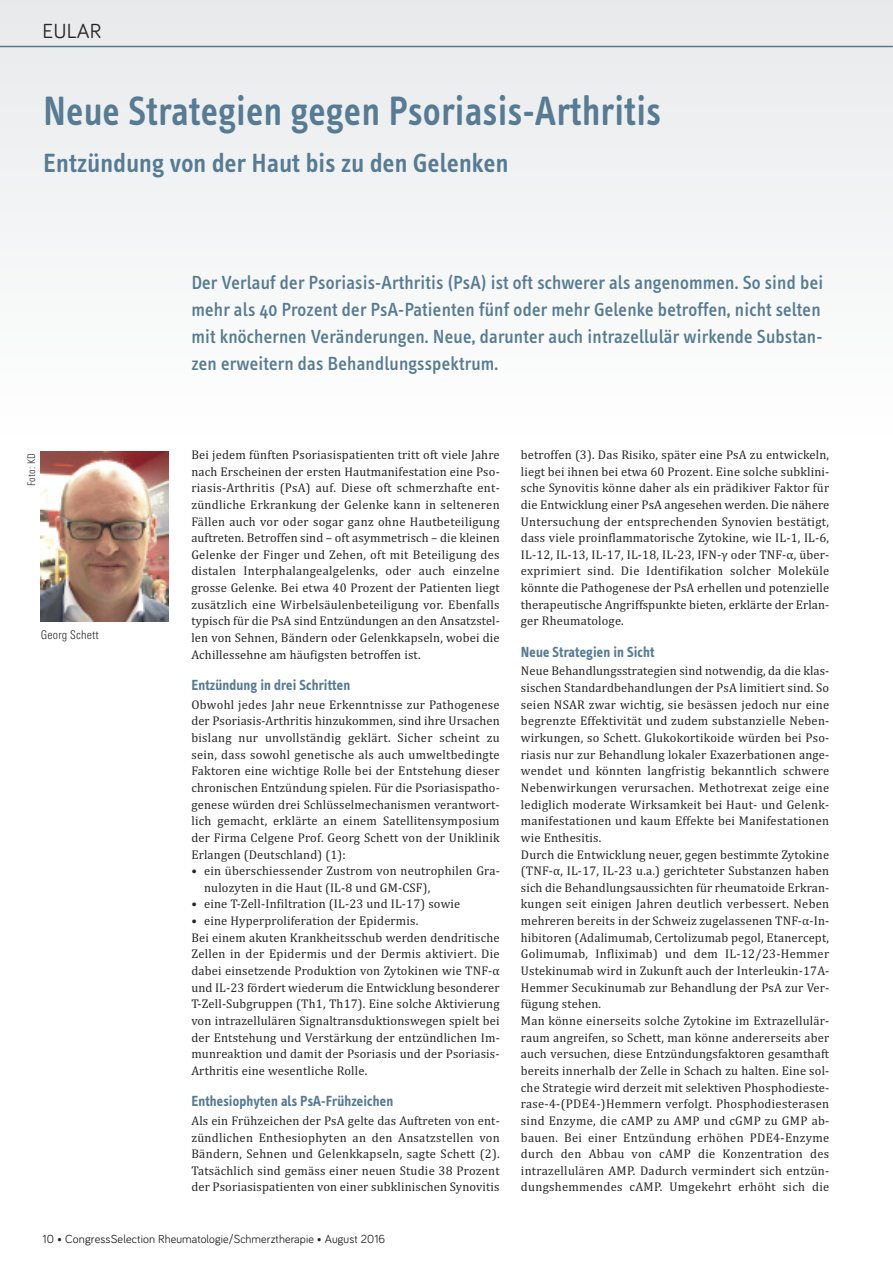
<style>
.page{position:relative;width:893px;height:1263px;background:#fff}
.page>*{position:absolute;margin:0;border:0;box-sizing:border-box;transform-origin:0 0}
.t1{font:600 42px "Info Text";letter-spacing:.015em;color:#567b92;scale:.9 1}
.t2{font:600 27px "Info Text";letter-spacing:.01em;color:#567b92}
.t3{font:21px "Bariol";letter-spacing:.005em;color:#272627}
.t4{font:500 19.5px/27px "Info Text";letter-spacing:.01em;color:#567b92}
.t5{font:700 15px "Info Text";letter-spacing:.01em;color:#567b92;scale:.95 1}
.t6{font:12.75px/16.6px "Cambria";letter-spacing:.015em;color:#272627;text-align:justify}
.t7{font:12px "Bariol";letter-spacing:.01em;color:#272627}
.t8{font:300 condensed 12px "Linotype Univers";letter-spacing:.015em;color:#272627}
.t9{font:300 condensed 10.5px "Linotype Univers";letter-spacing:.015em;color:#272627}
</style>
<div class="page">
<div style="left:0;top:0;width:893px;height:442px;background:#f3f4f5"></div>
<hr style="left:0;top:46px;width:893px;height:1px;background:#567b92">
<img style="left:41px;top:452px;width:128px;height:170px">
<h3 class="t3" style="left:43px;top:24px;width:60px">EULAR</h3>
<h1 class="t1" style="left:43px;top:95px;width:688px">Neue Strategien gegen Psoriasis-Arthritis</h1>
<h2 class="t2" style="left:43px;top:152px;width:467px">Entzündung von der Haut bis zu den Gelenken</h2>
<p class="t9" style="left:28px;top:486px;width:34px;rotate:-90deg">Foto: KD</p>
<p class="t8" style="left:41px;top:631px;width:59px">Georg Schett</p>
<p class="t4" style="left:191px;top:270px;width:633px">Der Verlauf der Psoriasis-Arthritis (PsA) ist oft schwerer als angenommen. So sind bei mehr als 40 Prozent der PsA-Patienten fünf oder mehr Gelenke betroffen, nicht selten mit knöchernen Veränderungen. Neue, darunter auch intrazellulär wirkende Substan&shy;zen erweitern das Behandlungsspektrum.</p>
<p class="t6" style="left:191px;top:446px;width:310px">Bei jedem fünften Psoriasispatienten tritt oft viele Jahre nach Erscheinen der ersten Hautmanifestation eine Pso&shy;riasis-Arthritis (PsA) auf. Diese oft schmerzhafte ent&shy;zündliche Erkrankung der Gelenke kann in selteneren Fällen auch vor oder sogar ganz ohne Hautbeteiligung auftreten. Betroffen sind – oft asymmetrisch – die kleinen Gelenke der Finger und Zehen, oft mit Beteiligung des distalen Interphalangealgelenks, oder auch einzelne grosse Gelenke. Bei etwa 40 Prozent der Patienten liegt zusätzlich eine Wirbelsäulenbeteiligung vor. Ebenfalls typisch für die PsA sind Entzündungen an den Ansatzstel&shy;len von Sehnen, Bändern oder Gelenkkapseln, wobei die Achillessehne am häufigsten betroffen ist.</p>
<p class="t5" style="left:191px;top:679px;width:169px">Entzündung in drei Schritten</p>
<p class="t6" style="left:191px;top:696px;width:310px">Obwohl jedes Jahr neue Erkenntnisse zur Pathogenese der Psoriasis-Arthritis hinzukommen, sind ihre Ursachen bislang nur unvollständig geklärt. Sicher scheint zu sein, dass sowohl genetische als auch umweltbedingte Faktoren eine wichtige Rolle bei der Entstehung dieser chronischen Entzündung spielen. Für die Psoriasispatho&shy;genese würden drei Schlüsselmechanismen verantwort&shy;lich gemacht, erklärte an einem Satellitensymposium der Firma Celgene Prof. Georg Schett von der Uniklinik Erlangen (Deutschland) (1):</p>
<p class="t6" style="left:204px;top:862px;width:297px;text-indent:-13px">• ein überschiessender Zustrom von neutrophilen Gra&shy;nulozyten in die Haut (IL-8 und GM-CSF),</p>
<p class="t6" style="left:191px;top:896px;width:270px">• eine T-Zell-Infiltration (IL-23 und IL-17) sowie</p>
<p class="t6" style="left:191px;top:912px;width:310px;text-align:left">• eine Hyperproliferation der Epidermis.<br>Bei einem akuten Krankheitsschub werden dendritische Zellen in der Epidermis und der Dermis aktiviert. Die dabei einsetzende Produktion von Zytokinen wie TNF-α und IL-23 fördert wiederum die Entwicklung besonderer T-Zell-Subgruppen (Th1, Th17). Eine solche Aktivierung von intrazellulären Signaltransduktionswegen spielt bei der Entstehung und Verstärkung der entzündlichen Im&shy;munreaktion und damit der Psoriasis und der Psoriasis-Arthritis eine wesentliche Rolle.</p>
<p class="t5" style="left:191px;top:1095px;width:214px">Enthesiophyten als PsA-Frühzeichen</p>
<p class="t6" style="left:191px;top:1112px;width:310px">Als ein Frühzeichen der PsA gelte das Auftreten von ent&shy;zündlichen Enthesiophyten an den Ansatzstellen von Bändern, Sehnen und Gelenkkapseln, sagte Schett (2).<br>Tatsächlich sind gemäss einer neuen Studie 38 Prozent der Psoriasispatienten von einer subklinischen Synovitis</p>
<p class="t6" style="left:521px;top:446px;width:310px">betroffen (3). Das Risiko, später eine PsA zu entwickeln, liegt bei ihnen bei etwa 60 Prozent. Eine solche subklini&shy;sche Synovitis könne daher als ein prädikiver Faktor für die Entwicklung einer PsA angesehen werden. Die nähere Untersuchung der entsprechenden Synovien bestätigt, dass viele proinflammatorische Zytokine, wie IL-1, IL-6, IL-12, IL-13, IL-17, IL-18, IL-23, IFN-γ oder TNF-α, über&shy;exprimiert sind. Die Identifikation solcher Moleküle könnte die Pathogenese der PsA erhellen und potenzielle therapeutische Angriffspunkte bieten, erklärte der Erlan&shy;ger Rheumatologe.</p>
<p class="t5" style="left:521px;top:646px;width:142px">Neue Strategien in Sicht</p>
<p class="t6" style="left:521px;top:663px;width:310px;text-align:left">Neue Behandlungsstrategien sind notwendig, da die klas&shy;sischen Standardbehandlungen der PsA limitiert sind. So seien NSAR zwar wichtig, sie besässen jedoch nur eine begrenzte Effektivität und zudem substanzielle Neben&shy;wirkungen, so Schett. Glukokortikoide würden bei Pso&shy;riasis nur zur Behandlung lokaler Exazerbationen ange&shy;wendet und könnten langfristig bekanntlich schwere Nebenwirkungen verursachen. Methotrexat zeige eine lediglich moderate Wirksamkeit bei Haut- und Gelenk&shy;manifestationen und kaum Effekte bei Manifestationen wie Enthesitis.<br>Durch die Entwicklung neuer, gegen bestimmte Zytokine (TNF-α, IL-17, IL-23 u.a.) gerichteter Substanzen haben sich die Behandlungsaussichten für rheumatoide Erkran&shy;kungen seit einigen Jahren deutlich verbessert. Neben mehreren bereits in der Schweiz zugelassenen TNF-α-In&shy;hibitoren (Adalimumab, Certolizumab pegol, Etanercept, Golimumab, Infliximab) und dem IL-12/23-Hemmer Ustekinumab wird in Zukunft auch der Interleukin-17A-Hemmer Secukinumab zur Behandlung der PsA zur Ver&shy;fügung stehen.<br>Man könne einerseits solche Zytokine im Extrazellulär&shy;raum angreifen, so Schett, man könne andererseits aber auch versuchen, diese Entzündungsfaktoren gesamthaft bereits innerhalb der Zelle in Schach zu halten. Eine sol&shy;che Strategie wird derzeit mit selektiven Phosphodieste&shy;rase-4-(PDE4-)Hemmern verfolgt. Phosphodiesterasen sind Enzyme, die cAMP zu AMP und cGMP zu GMP ab&shy;bauen. Bei einer Entzündung erhöhen PDE4-Enzyme durch den Abbau von cAMP die Konzentration des intrazellulären AMP. Dadurch vermindert sich entzün&shy;dungshemmendes cAMP. Umgekehrt erhöht sich die</p>
<p class="t7" style="left:43px;top:1234px;width:344px">10 • CongressSelection Rheumatologie/Schmerztherapie • August 2016</p>
</div>
